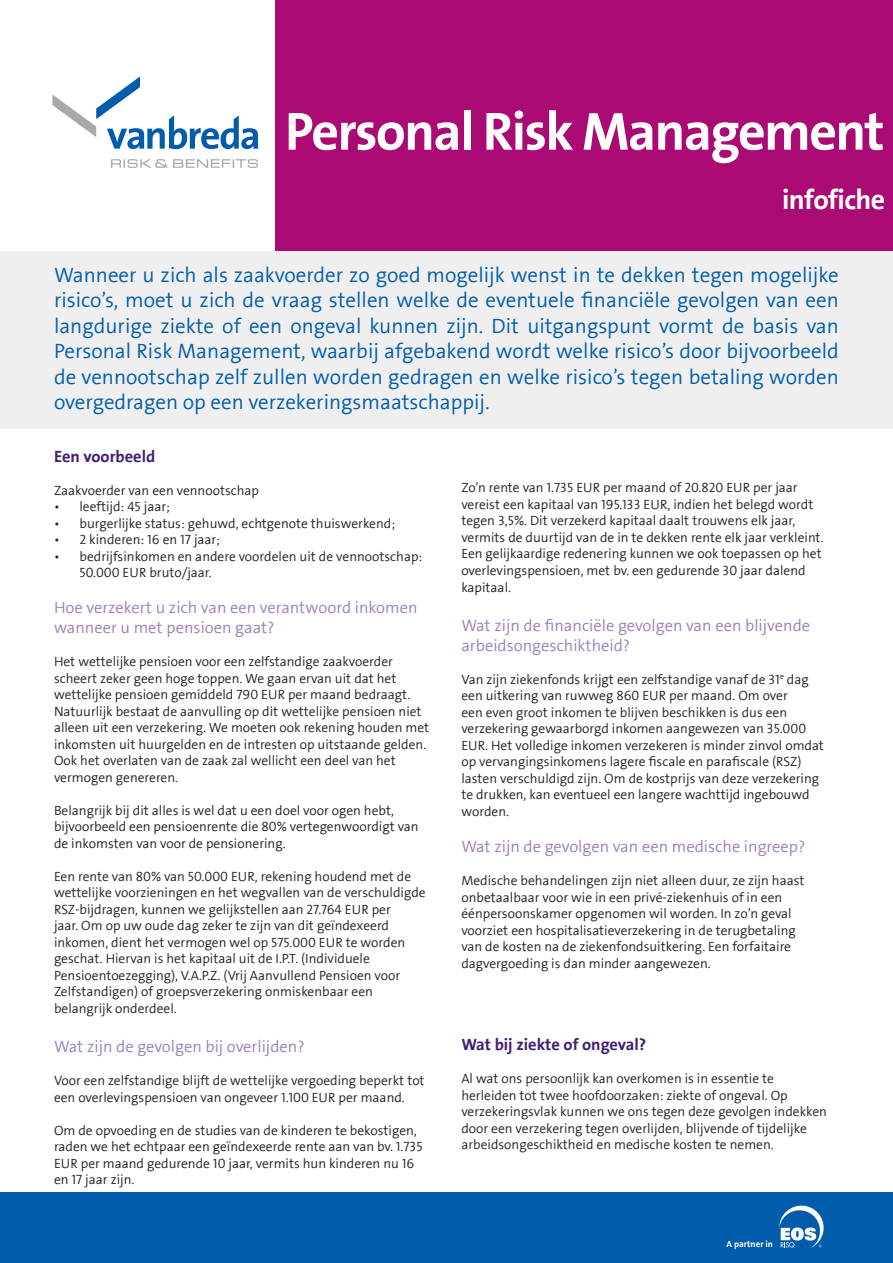
<style>
.page{position:relative;width:893px;height:1263px;background:#fff}
.page>*{position:absolute;margin:0;border:0;box-sizing:border-box;transform-origin:0 0}
.titel_fiche{font:54px "The Sans LF Bold";letter-spacing:-.03em;color:#fff}
.t1{font:27.9px "The Sans LF Bold";color:#fff}
.inleiding{font:300 21px/25.5px "The Sans LF Semi";color:#015dab;text-align:justify}
.subtitel{font:300 16.5px/19.8px "The Sans LF Semi";color:#9d7fb9}
.tekst{font:16.5px "The Sans LF Bold";color:#431f73}
.subtitel-2{font:16.5px "The Sans LF Bold";color:#431f73}
.tekst-2{font:300 13.5px/16.5px "The Sans LF Semi";color:#231f20}
.subtitel-3{font:300 13.5px/16.5px "The Sans LF Semi";color:#231f20}
.t2{font:9px "The Sans LF Bold";color:#fff}
</style>
<div class="page">
<div style="left:0;top:1192px;width:893px;height:71px;background:#015dab"></div>
<div style="left:275px;top:0;width:618px;height:251px;background:#aa0a73"></div>
<div style="left:0;top:251px;width:893px;height:177px;background:#efeff0"></div>
<svg style="left:52px;top:76px;width:206px;height:73px"></svg>
<svg style="left:111px;top:159px;width:147px;height:9px"></svg>
<svg style="left:779px;top:1205px;width:45px;height:43px"></svg>
<p class="titel_fiche" style="left:285px;top:103px;width:601px">Personal Risk Management</p>
<p class="t1" style="left:782px;top:185px;width:105px">in f o f ic h e</p>
<p class="inleiding" style="left:54px;top:263px;width:786px">Wanneer u zich als zaakvoerder zo goed mogelijk wenst in te dekken tegen mogelijke risico’s, moet u zich de vraag stellen welke de eventuele financiële gevolgen van een langdurige ziekte of een ongeval kunnen zijn. Dit uitgangspunt vormt de basis van Personal Risk Management, waarbij afgebakend wordt welke risico’s door bijvoorbeeld de vennootschap zelf zullen worden gedragen en welke risico’s tegen betaling worden overgedragen op een verzekeringsmaatschappij.</p>
<p class="subtitel-2" style="left:54px;top:448px;width:103px">Een voorbeeld</p>
<p class="tekst-2" style="left:54px;top:482px;width:207px">Zaakvoerder van een vennootschap</p>
<p class="subtitel-3" style="left:54px;top:499px;width:117px">• leeftijd: 45 jaar;</p>
<p class="subtitel-3" style="left:54px;top:515px;width:343px">• burgerlijke status: gehuwd, echtgenote thuiswerkend;</p>
<p class="subtitel-3" style="left:54px;top:532px;width:168px">• 2 kinderen: 16 en 17 jaar;</p>
<p class="subtitel-3" style="left:80px;top:548px;width:344px;text-indent:-26px">• bedrijfsinkomen en andere voordelen uit de vennootschap:<br>50.000 EUR bruto/jaar.</p>
<p class="subtitel" style="left:54px;top:598px;width:365px">Hoe verzekert u zich van een verantwoord inkomen wanneer u met pensioen gaat?</p>
<p class="tekst-2" style="left:54px;top:654px;width:377px">Het wettelijke pensioen voor een zelfstandige zaakvoerder scheert zeker geen hoge toppen. We gaan ervan uit dat het wettelijke pensioen gemiddeld 790 EUR per maand bedraagt.<br>Natuurlijk bestaat de aanvulling op dit wettelijke pensioen niet alleen uit een verzekering. We moeten ook rekening houden met inkomsten uit huurgelden en de intresten op uitstaande gelden.<br>Ook het overlaten van de zaak zal wellicht een deel van het vermogen genereren.</p>
<p class="tekst-2" style="left:54px;top:802px;width:366px">Belangrijk bij dit alles is wel dat u een doel voor ogen hebt, bijvoorbeeld een pensioenrente die 80% vertegenwoordigt van de inkomsten van voor de pensionering.</p>
<p class="subtitel-3" style="left:54px;top:868px;width:373px">Een rente van 80% van 50.000 EUR, rekening houdend met de wettelijke voorzieningen en het wegvallen van de verschuldigde RSZ-bijdragen, kunnen we gelijkstellen aan 27.764 EUR per<br>jaar. Om op uw oude dag zeker te zijn van dit geïndexeerd inkomen, dient het vermogen wel op 575.000 EUR te worden geschat. Hiervan is het kapitaal uit de I.P.T. (Individuele Pensioentoezegging), V.A.P.Z. (Vrij Aanvullend Pensioen voor Zelfstandigen) of groepsverzekering onmiskenbaar een belangrijk onderdeel.</p>
<p class="subtitel" style="left:54px;top:1037px;width:252px">Wat zijn de gevolgen bij overlijden?</p>
<p class="tekst-2" style="left:54px;top:1073px;width:372px">Voor een zelfstandige blijft de wettelijke vergoeding beperkt tot een overlevingspensioen van ongeveer 1.100 EUR per maand.</p>
<p class="tekst-2" style="left:54px;top:1122px;width:370px">Om de opvoeding en de studies van de kinderen te bekostigen, raden we het echtpaar een geïndexeerde rente aan van bv. 1.735<br>EUR per maand gedurende 10 jaar, vermits hun kinderen nu 16 en 17 jaar zijn.</p>
<p class="tekst-2" style="left:461px;top:480px;width:364px">Zo’n rente van 1.735 EUR per maand of 20.820 EUR per jaar vereist een kapitaal van 195.133 EUR, indien het belegd wordt tegen 3,5%. Dit verzekerd kapitaal daalt trouwens elk jaar, vermits de duurtijd van de in te dekken rente elk jaar verkleint.<br>Een gelijkaardige redenering kunnen we ook toepassen op het overlevingspensioen, met bv. een gedurende 30 jaar dalend kapitaal.</p>
<p class="subtitel" style="left:461px;top:616px;width:350px">Wat zijn de financiële gevolgen van een blijvende arbeidsongeschiktheid?</p>
<p class="tekst-2" style="left:461px;top:672px;width:364px">Van zijn ziekenfonds krijgt een zelfstandige vanaf de 31<sup>e</sup> dag een uitkering van ruwweg 860 EUR per maand. Om over<br>een even groot inkomen te blijven beschikken is dus een verzekering gewaarborgd inkomen aangewezen van 35.000<br>EUR. Het volledige inkomen verzekeren is minder zinvol omdat op vervangingsinkomens lagere fiscale en parafiscale (RSZ) lasten verschuldigd zijn. Om de kostprijs van deze verzekering te drukken, kan eventueel een langere wachttijd ingebouwd worden.</p>
<p class="subtitel" style="left:461px;top:837px;width:345px">Wat zijn de gevolgen van een medische ingreep?</p>
<p class="tekst-2" style="left:461px;top:873px;width:345px">Medische behandelingen zijn niet alleen duur, ze zijn haast onbetaalbaar voor wie in een privé-ziekenhuis of in een éénpersoonskamer opgenomen wil worden. In zo’n geval voorziet een hospitalisatieverzekering in de terugbetaling van de kosten na de ziekenfondsuitkering. Een forfaitaire dagvergoeding is dan minder aangewezen.</p>
<p class="tekst" style="left:461px;top:1036px;width:186px">Wat bij ziekte of ongeval?</p>
<p class="tekst-2" style="left:461px;top:1071px;width:367px">Al wat ons persoonlijk kan overkomen is in essentie te herleiden tot twee hoofdoorzaken: ziekte of ongeval. Op verzekeringsvlak kunnen we ons tegen deze gevolgen indekken door een verzekering tegen overlijden, blijvende of tijdelijke arbeidsongeschiktheid en medische kosten te nemen.</p>
<p class="t2" style="left:726px;top:1239px;width:48px">A partner in</p>
</div>
